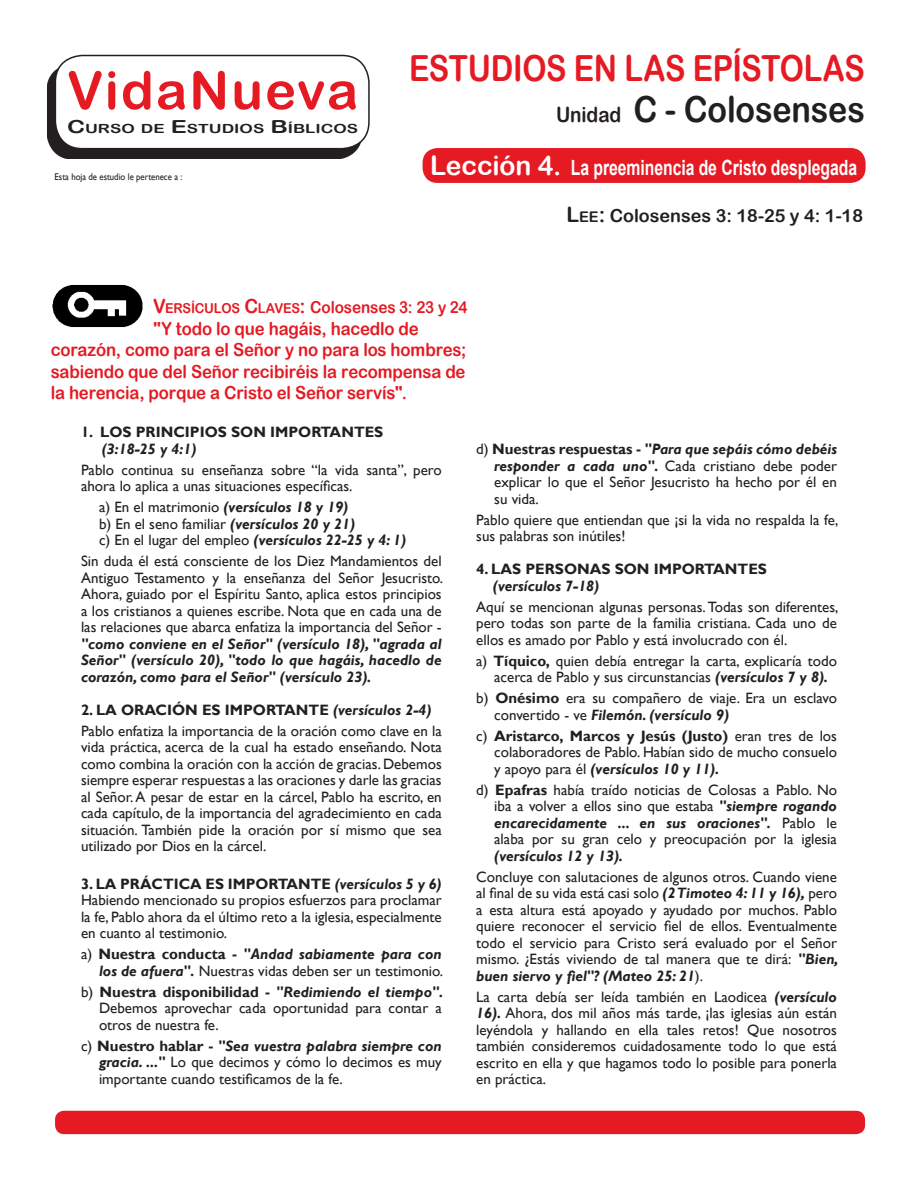
<style>
.page{position:relative;width:918px;height:1188px;background:#fff}
.page>*{position:absolute;margin:0;border:0;box-sizing:border-box;transform-origin:0 0}
.t1{font:52.5px "Arial Rounded MT Bold";letter-spacing:.04em;color:#e51a23}
.VidaCristo{font:36px "Arial Rounded MT Bold";letter-spacing:-.015em;color:#e51a23;scale:.85 1}
.t2{font:36px "Arial Rounded MT Bold";letter-spacing:-.005em;color:#231f20;scale:.9 1}
.t3{font:700 21px "Arial";letter-spacing:-.005em;color:#fff;scale:.75 1}
.t4{font:18px/21.6px "Arial Rounded MT Bold";letter-spacing:-.01em;color:#e51a23;scale:.93 1}
.t5{font:18px "Arial Rounded MT Bold";color:#231f20}
.t6{font:16.5px "Arial Rounded MT Bold";letter-spacing:-.005em;color:#e51a23;scale:.93 1}
.Texto{font:15px/16.5px "Gill Sans";color:#231f20;text-align:justify}
.Texto-2{font:700 15px/16.5px "Gill Sans";color:#231f20}
.Texto-3{font:italic 700 15px "Gill Sans";color:#231f20}
.t7{font:12.6px "Arial Rounded MT Bold";color:#231f20;scale:1.35 1}
.t8{font:9.75px "Gill Sans";letter-spacing:-.005em;color:#231f20;scale:.9 1}
.s1{font-size:18px}
.s2{font-size:21px}
.s3{font-family:"Arial Rounded MT Bold";font-weight:400;font-size:27px}
.s4{font-size:14.7px}
.s5{font-size:19.5px}
.s6{font-size:13.65px}
.s7{font-style:italic}
.s8{font-weight:400;font-style:normal}
.s9{font-weight:700;font-style:italic}
.s10{font-weight:700}
</style>
<div class="page">
<div style="left:55px;top:1111px;width:810px;height:23px;background:#e51a23;border-radius:9px"></div>
<img style="left:52px;top:285px;width:91px;height:43px">
<div style="left:423px;top:148px;width:443px;height:35px;background:#e51a23;border-radius:15px"></div>
<div style="left:47px;top:64px;width:315px;height:95px;background:#231f20"></div>
<div style="left:55px;top:56px;width:314px;height:93px;background:#fff;border-radius:27px"></div>
<div style="left:55px;top:55px;width:315px;height:94px;border:2px solid #231f20;border-radius:27px"></div>
<p class="t1" style="left:67px;top:59px;width:292px">VidaNueva</p>
<p class="t7" style="left:67px;top:122px;width:217px"><span class="s1">C</span>URSO DE <span class="s1">E</span>STUDIOS <span class="s1">B</span>ÍBLICOS</p>
<p class="t8" style="left:55px;top:171px;width:143px">Esta hoja de estudio le pertenece a :</p>
<p class="VidaCristo" style="left:409px;top:47px;width:537px">ESTUDIOS EN LAS EPÍSTOLAS</p>
<p class="t2" style="left:556px;top:88px;width:345px"><span class="s2">Unidad</span> C - Colosenses</p>
<p class="t3" style="left:430px;top:153px;width:571px"><span class="s3">Lección 4.</span> La preeminencia de Cristo desplegada</p>
<p class="t5" style="left:566px;top:205px;width:298px"><span class="s2">L</span><span class="s4">EE</span><span class="s2">:</span> Colosenses 3: 18-25 y 4: 1-18</p>
<p class="t6" style="left:153px;top:297px;width:340px"><span class="s5">V</span><span class="s6">ERSÍCULOS</span> <span class="s5">C</span><span class="s6">LAVES</span><span class="s5">:</span> Colosenses 3: 23 y 24</p>
<p class="t4" style="left:51px;top:317px;width:448px;text-indent:102px">"Y todo lo que hagáis, hacedlo de corazón, como para el Señor y no para los hombres; sabiendo que del Señor recibiréis la recompensa de la herencia, porque a Cristo el Señor servís".</p>
<p class="Texto-2" style="left:102px;top:425px;width:283px;text-indent:-21px">1. LOS PRINCIPIOS SON IMPORTANTES <span class="s7">(3:18-25 y 4:1)</span></p>
<p class="Texto" style="left:81px;top:462px;width:362px">Pablo continua su enseñanza sobre “la vida santa”, pero ahora lo aplica a unas situaciones específicas.</p>
<p class="Texto-3" style="left:99px;top:499px;width:251px"><span class="s8">a) En el matrimonio</span> (versículos 18 y 19)</p>
<p class="Texto" style="left:99px;top:516px;width:258px">b) En el seno familiar <span class="s9">(versículos 20 y 21)</span></p>
<p class="Texto-3" style="left:99px;top:532px;width:309px"><span class="s8">c) En el lugar del empleo</span> (versículos 22-25 y 4: 1)</p>
<p class="Texto" style="left:81px;top:553px;width:364px">Sin duda él está consciente de los Diez Mandamientos del Antiguo Testamento y la enseñanza del Señor Jesucristo.<br>Ahora, guiado por el Espíritu Santo, aplica estos principios a los cristianos a quienes escribe. Nota que en cada una de las relaciones que abarca enfatiza la importancia del Señor - <span class="s9">"como conviene en el Señor" (versículo 18), "agrada al Señor" (versículo 20), "todo lo que hagáis, hacedlo de corazón, como para el Señor" (versículo 23).</span></p>
<p class="Texto-2" style="left:81px;top:702px;width:352px">2. LA ORACIÓN ES IMPORTANTE <span class="s7">(versículos 2-4)</span></p>
<p class="Texto" style="left:81px;top:723px;width:362px">Pablo enfatiza la importancia de la oración como clave en la vida práctica, acerca de la cual ha estado enseñando. Nota como combina la oración con la acción de gracias. Debemos siempre esperar respuestas a las oraciones y darle las gracias al Señor. A pesar de estar en la cárcel, Pablo ha escrito, en cada capítulo, de la importancia del agradecimiento en cada situación. También pide la oración por sí mismo que sea utilizado por Dios en la cárcel.</p>
<p class="Texto-2" style="left:81px;top:876px;width:362px">3. LA PRÁCTICA ES IMPORTANTE <span class="s7">(versículos 5 y 6)</span></p>
<p class="Texto" style="left:81px;top:892px;width:362px">Habiendo mencionado su propios esfuerzos para proclamar la fe, Pablo ahora da el último reto a la iglesia, especialmente en cuanto al testimonio.</p>
<p class="Texto" style="left:81px;top:946px;width:364px;text-align:right">a) <span class="s10">Nuestra conducta -</span> <span class="s9">"Andad sabiamente para con los de afuera".</span> Nuestras vidas deben ser un testimonio.</p>
<p class="Texto" style="left:99px;top:984px;width:346px;text-indent:-18px">b) <span class="s10">Nuestra disponibilidad -</span> <span class="s9">"Redimiendo el tiempo".<br></span>Debemos aprovechar cada oportunidad para contar a otros de nuestra fe.</p>
<p class="Texto" style="left:99px;top:1038px;width:344px;text-indent:-18px">c) <span class="s10">Nuestro hablar -</span> <span class="s9">"Sea vuestra palabra siempre con gracia. ..."</span> Lo que decimos y cómo lo decimos es muy importante cuando testificamos de la fe.</p>
<p class="Texto" style="left:494px;top:441px;width:344px;text-indent:-18px">d) <span class="s10">Nuestras respuestas -</span> <span class="s9">"Para que sepáis cómo debéis responder a cada uno".</span> Cada cristiano debe poder explicar lo que el Señor Jesucristo ha hecho por él en su vida.</p>
<p class="Texto" style="left:476px;top:512px;width:364px">Pablo quiere que entiendan que ¡si la vida no respalda la fe, sus palabras son inútiles!</p>
<p class="Texto-2" style="left:493px;top:561px;width:276px;text-indent:-17px">4. LAS PERSONAS SON IMPORTANTES <span class="s7">(versículos 7-18)</span></p>
<p class="Texto" style="left:476px;top:599px;width:364px">Aquí se mencionan algunas personas. Todas son diferentes, pero todas son parte de la familia cristiana. Cada uno de ellos es amado por Pablo y está involucrado con él.</p>
<p class="Texto" style="left:494px;top:653px;width:344px;text-indent:-18px">a) <span class="s10">Tíquico,</span> quien debía entregar la carta, explicaría todo acerca de Pablo y sus circunstancias <span class="s9">(versículos 7 y 8).</span></p>
<p class="Texto" style="left:494px;top:690px;width:344px;text-indent:-18px">b) <span class="s10">Onésimo</span> era su compañero de viaje. Era un esclavo convertido - ve <span class="s9">Filemón. (versículo 9)</span></p>
<p class="Texto" style="left:494px;top:728px;width:344px;text-indent:-18px">c) <span class="s10">Aristarco, Marcos y Jesús (Justo)</span> eran tres de los colaboradores de Pablo. Habían sido de mucho consuelo y apoyo para él <span class="s9">(versículos 10 y 11).</span></p>
<p class="Texto" style="left:494px;top:782px;width:344px;text-indent:-18px">d) <span class="s10">Epafras</span> había traído noticias de Colosas a Pablo. No iba a volver a ellos sino que estaba <span class="s9">"siempre rogando encarecidamente ... en sus oraciones".</span> Pablo le alaba por su gran celo y preocupación por la iglesia <span class="s9">(versículos 12 y 13).</span></p>
<p class="Texto" style="left:476px;top:869px;width:364px">Concluye con salutaciones de algunos otros. Cuando viene al final de su vida está casi solo <span class="s9">(2 Timoteo 4: 11 y 16),</span> pero a esta altura está apoyado y ayudado por muchos. Pablo quiere reconocer el servicio fiel de ellos. Eventualmente todo el servicio para Cristo será evaluado por el Señor mismo. ¿Estás viviendo de tal manera que te dirá: <span class="s9">"Bien, buen siervo y fiel"? (Mateo 25: 21</span>).</p>
<p class="Texto" style="left:476px;top:989px;width:362px">La carta debía ser leída también en Laodicea <span class="s9">(versículo 16).</span> Ahora, dos mil años más tarde, ¡las iglesias aún están leyéndola y hallando en ella tales retos! Que nosotros también consideremos cuidadosamente todo lo que está escrito en ella y que hagamos todo lo posible para ponerla en práctica.</p>
</div>
